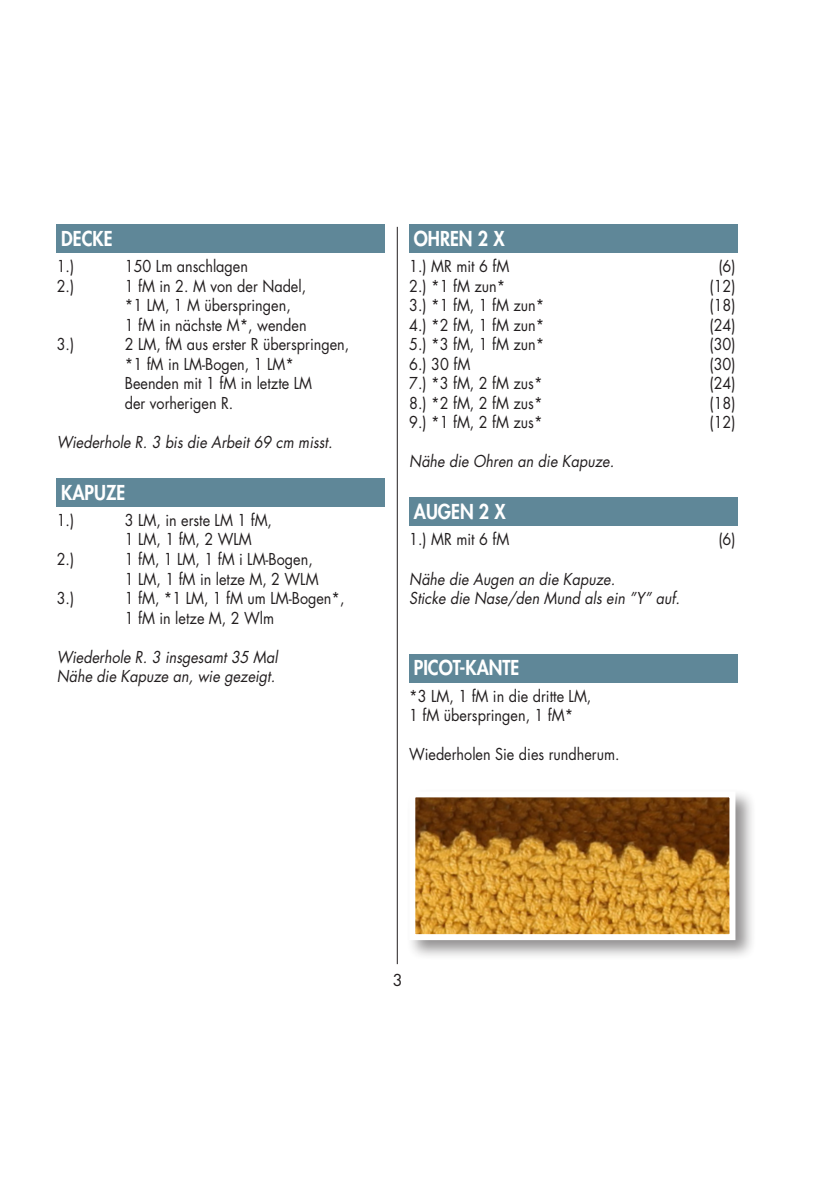
<style>
.page{position:relative;width:840px;height:1191px;background:#fff}
.page>*{position:absolute;margin:0;border:0;box-sizing:border-box;transform-origin:0 0}
.t1{font:800 20px "Futura Std";color:#fff;scale:.9 1}
.t2{font:16px "Futura Std";color:#231f20;scale:.9 1}
.t3{font:italic 16px "Futura Std";color:#231f20;scale:.9 1}
.t4{font:16px "Futura Std";color:#231f20}
</style>
<div class="page">
<hr style="left:397px;top:227px;width:1px;height:737px;background:#231f20">
<div style="left:57px;top:225px;width:327px;height:28px;background:#5f8798"></div>
<div style="left:57px;top:478px;width:327px;height:28px;background:#5f8798"></div>
<div style="left:409px;top:225px;width:328px;height:28px;background:#5f8798"></div>
<div style="left:409px;top:498px;width:328px;height:28px;background:#5f8798"></div>
<div style="left:409px;top:654px;width:328px;height:28px;background:#5f8798"></div>
<div style="left:405px;top:788px;width:350px;height:172px;background:#231f20;opacity:.5"></div>
<svg style="left:406px;top:788px;width:332px;height:155px;background:#b88a47"></svg>
<p class="t1" style="left:61px;top:226px;width:58px">DECKE</p>
<p class="t2" style="left:57px;top:256px;width:21px">1.)</p>
<p class="t2" style="left:125px;top:256px;width:138px">150 Lm anschlagen</p>
<p class="t2" style="left:57px;top:276px;width:21px">2.)</p>
<p class="t2" style="left:125px;top:276px;width:203px">1 fM in 2. M von der Nadel,</p>
<p class="t2" style="left:125px;top:295px;width:186px">*1 LM, 1 M überspringen,</p>
<p class="t2" style="left:125px;top:315px;width:203px">1 fM in nächste M*, wenden</p>
<p class="t2" style="left:57px;top:334px;width:21px">3.)</p>
<p class="t2" style="left:125px;top:334px;width:251px">2 LM, fM aus erster R überspringen,</p>
<p class="t2" style="left:125px;top:354px;width:189px">*1 fM in LM-Bogen, 1 LM*</p>
<p class="t2" style="left:125px;top:373px;width:209px">Beenden mit 1 fM in letzte LM</p>
<p class="t2" style="left:125px;top:393px;width:122px">der vorherigen R.</p>
<p class="t3" style="left:57px;top:432px;width:308px">Wiederhole R. 3 bis die Arbeit 69 cm misst.</p>
<p class="t1" style="left:61px;top:479px;width:72px">KAPUZE</p>
<p class="t2" style="left:57px;top:510px;width:21px">1.)</p>
<p class="t2" style="left:125px;top:510px;width:165px">3 LM, in erste LM 1 fM,</p>
<p class="t2" style="left:125px;top:529px;width:142px">1 LM, 1 fM, 2 WLM</p>
<p class="t2" style="left:57px;top:549px;width:21px">2.)</p>
<p class="t2" style="left:125px;top:549px;width:210px">1 fM, 1 LM, 1 fM i LM-Bogen,</p>
<p class="t2" style="left:125px;top:568px;width:217px">1 LM, 1 fM in letze M, 2 WLM</p>
<p class="t2" style="left:57px;top:588px;width:21px">3.)</p>
<p class="t2" style="left:125px;top:588px;width:245px">1 fM, *1 LM, 1 fM um LM-Bogen*,</p>
<p class="t2" style="left:125px;top:607px;width:167px">1 fM in letze M, 2 Wlm</p>
<p class="t3" style="left:57px;top:646px;width:247px">Wiederhole R. 3 insgesamt 35 Mal</p>
<p class="t3" style="left:57px;top:666px;width:244px">Nähe die Kapuze an, wie gezeigt.</p>
<p class="t1" style="left:413px;top:226px;width:102px">OHREN 2 X</p>
<p class="t2" style="left:409px;top:256px;width:112px">1.) MR mit 6 fM</p>
<p class="t2" style="left:718px;top:256px;width:21px">(6)</p>
<p class="t2" style="left:409px;top:276px;width:108px">2.) *1 fM zun*</p>
<p class="t2" style="left:709px;top:276px;width:30px">(12)</p>
<p class="t2" style="left:409px;top:295px;width:151px">3.) *1 fM, 1 fM zun*</p>
<p class="t2" style="left:709px;top:295px;width:30px">(18)</p>
<p class="t2" style="left:409px;top:315px;width:151px">4.) *2 fM, 1 fM zun*</p>
<p class="t2" style="left:709px;top:315px;width:30px">(24)</p>
<p class="t2" style="left:409px;top:334px;width:151px">5.) *3 fM, 1 fM zun*</p>
<p class="t2" style="left:709px;top:334px;width:30px">(30)</p>
<p class="t2" style="left:409px;top:354px;width:69px">6.) 30 fM</p>
<p class="t2" style="left:709px;top:354px;width:30px">(30)</p>
<p class="t2" style="left:409px;top:373px;width:149px">7.) *3 fM, 2 fM zus*</p>
<p class="t2" style="left:709px;top:373px;width:30px">(24)</p>
<p class="t2" style="left:409px;top:393px;width:149px">8.) *2 fM, 2 fM zus*</p>
<p class="t2" style="left:709px;top:393px;width:30px">(18)</p>
<p class="t2" style="left:409px;top:412px;width:149px">9.) *1 fM, 2 fM zus*</p>
<p class="t2" style="left:709px;top:412px;width:30px">(12)</p>
<p class="t3" style="left:409px;top:451px;width:229px">Nähe die Ohren an die Kapuze.</p>
<p class="t1" style="left:413px;top:499px;width:104px">AUGEN 2 X</p>
<p class="t2" style="left:409px;top:529px;width:112px">1.) MR mit 6 fM</p>
<p class="t2" style="left:718px;top:529px;width:21px">(6)</p>
<p class="t3" style="left:409px;top:568px;width:230px">Nähe die Augen an die Kapuze.</p>
<p class="t3" style="left:409px;top:588px;width:302px">Sticke die Nase/den Mund als ein ”Y” auf.</p>
<p class="t1" style="left:413px;top:655px;width:119px">PICOT-KANTE</p>
<p class="t2" style="left:409px;top:685px;width:204px">*3 LM, 1 fM in die dritte LM,</p>
<p class="t2" style="left:409px;top:705px;width:184px">1 fM überspringen, 1 fM*</p>
<p class="t2" style="left:409px;top:744px;width:235px">Wiederholen Sie dies rundherum.</p>
<p class="t4" style="left:392px;top:969px;width:11px">3</p>
</div>
